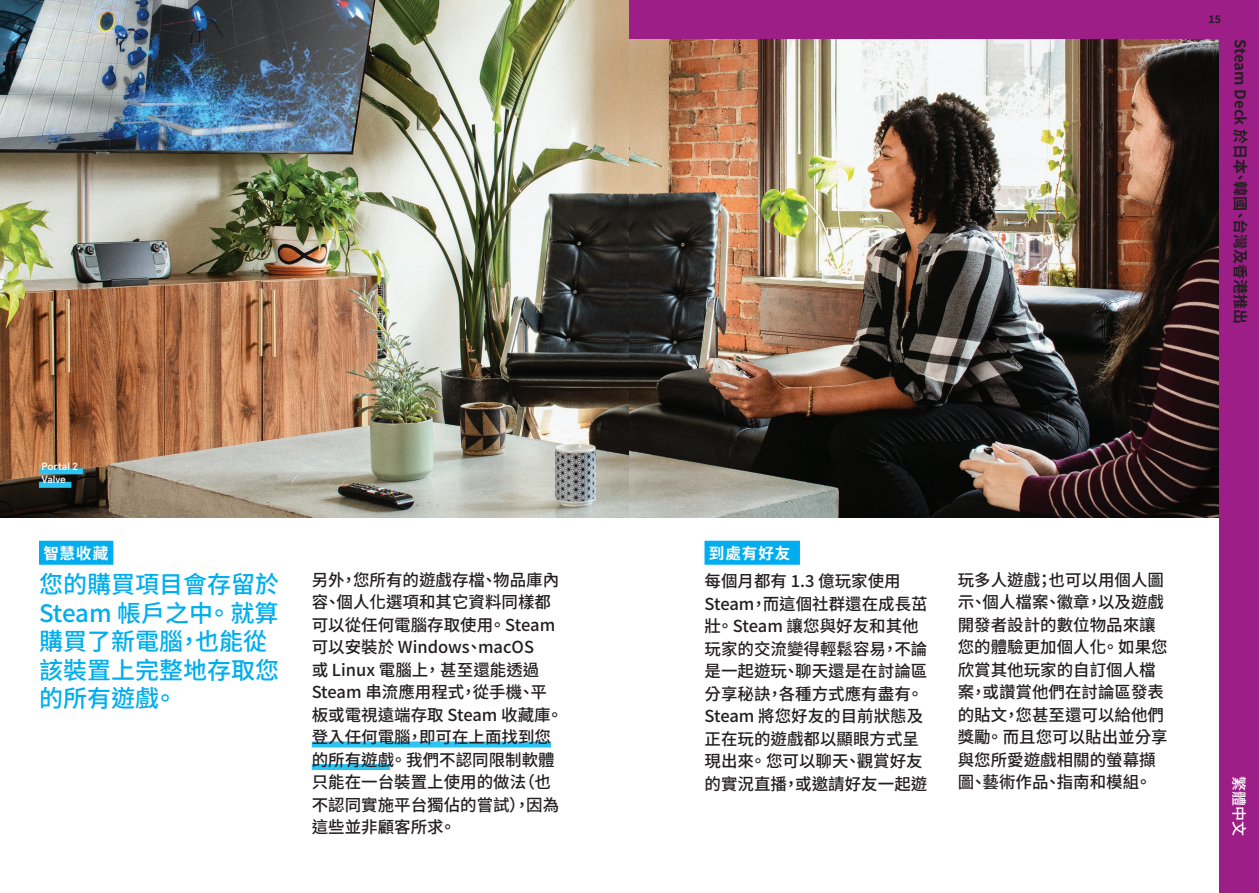
<style>
.page{position:relative;width:1259px;height:893px;background:#fff}
.page>*{position:absolute;margin:0;border:0;box-sizing:border-box;transform-origin:0 0}
.callout_LG_steam{font:500 24px/28.5px "Noto Sans TC";color:#00aeef}
.body{font:500 16.5px/22.5px "Noto Sans TC";color:#231f20}
.TC_Tag{font:700 15.6px "Noto Sans TC";letter-spacing:.06em;color:#fff}
.t1{font:700 15px "Noto Sans TC";color:#231f20}
.t2{font:500 15px "Noto Sans TC";color:#fff}
.t3{font:500 10.5px/13.5px "Apercu";color:#fff}
.t4{font:700 10.5px "Noto Sans TC";color:#231f20}
</style>
<div class="page">
<img style="left:0;top:0;width:1219px;height:518px">
<div style="left:39px;top:468px;width:44px;height:6px;background:#2bc4f3"></div>
<div style="left:39px;top:482px;width:32px;height:6px;background:#2bc4f3"></div>
<div style="left:1219px;top:0;width:40px;height:893px;background:#9d1e87"></div>
<div style="left:629px;top:0;width:630px;height:39px;background:#9d1e87"></div>
<div style="left:312px;top:741px;width:239px;height:6px;background:#2bc4f3"></div>
<div style="left:312px;top:764px;width:78px;height:6px;background:#2bc4f3"></div>
<div style="left:704px;top:541px;width:96px;height:24px;background:#00aeef"></div>
<div style="left:39px;top:541px;width:74px;height:24px;background:#00aeef"></div>
<p class="t4" style="left:1208px;top:13px;width:14px">15</p>
<p class="t1" style="left:1248px;top:39px;width:286px;rotate:90deg">Steam Deck 於日本、韓國、台灣及香港推出</p>
<p class="t3" style="left:42px;top:458px;width:38px">Portal 2<br>Valve</p>
<p class="TC_Tag" style="left:43px;top:544px;width:66px">智慧收藏</p>
<p class="callout_LG_steam" style="left:39px;top:571px;width:241px">您的購買項目會存留於<br>Steam 帳戶之中。 就算購買了新電腦，也能從該裝置上完整地存取您的所有遊戲。</p>
<p class="body" style="left:957px;top:569px;width:211px">玩多人遊戲；也可以用個人圖示、個人檔案、徽章，以及遊戲開發者設計的數位物品來讓您的體驗更加個人化。 如果您欣賞其他玩家的自訂個人檔案，或讚賞他們在討論區發表的貼文，您甚至還可以給他們獎勵。 而且您可以貼出並分享與您所愛遊戲相關的螢幕擷圖、藝術作品、指南和模組。</p>
<p class="TC_Tag" style="left:709px;top:544px;width:83px">到處有好友</p>
<p class="body" style="left:704px;top:570px;width:225px">每個月都有 1.3 億玩家使用<br>Steam，而這個社群還在成長茁壯。 Steam 讓您與好友和其他玩家的交流變得輕鬆容易，不論是一起遊玩、聊天還是在討論區分享秘訣，各種方式應有盡有。<br>Steam 將您好友的目前狀態及正在玩的遊戲都以顯眼方式呈現出來。 您可以聊天、觀賞好友的實況直播，或邀請好友一起遊</p>
<p class="body" style="left:312px;top:569px;width:253px">另外，您所有的遊戲存檔、物品庫內容、個人化選項和其它資料同樣都可以從任何電腦存取使用。 Steam可以安裝於 Windows、macOS<br>或 Linux 電腦上， 甚至還能透過<br>Steam 串流應用程式，從手機、平板或電視遠端存取 Steam 收藏庫。登入任何電腦，即可在上面找到您的所有遊戲。 我們不認同限制軟體只能在一台裝置上使用的做法（也不認同實施平台獨佔的嘗試），因為這些並非顧客所求。</p>
<p class="t2" style="left:1247px;top:776px;width:61px;rotate:90deg">繁體中文</p>
</div>
